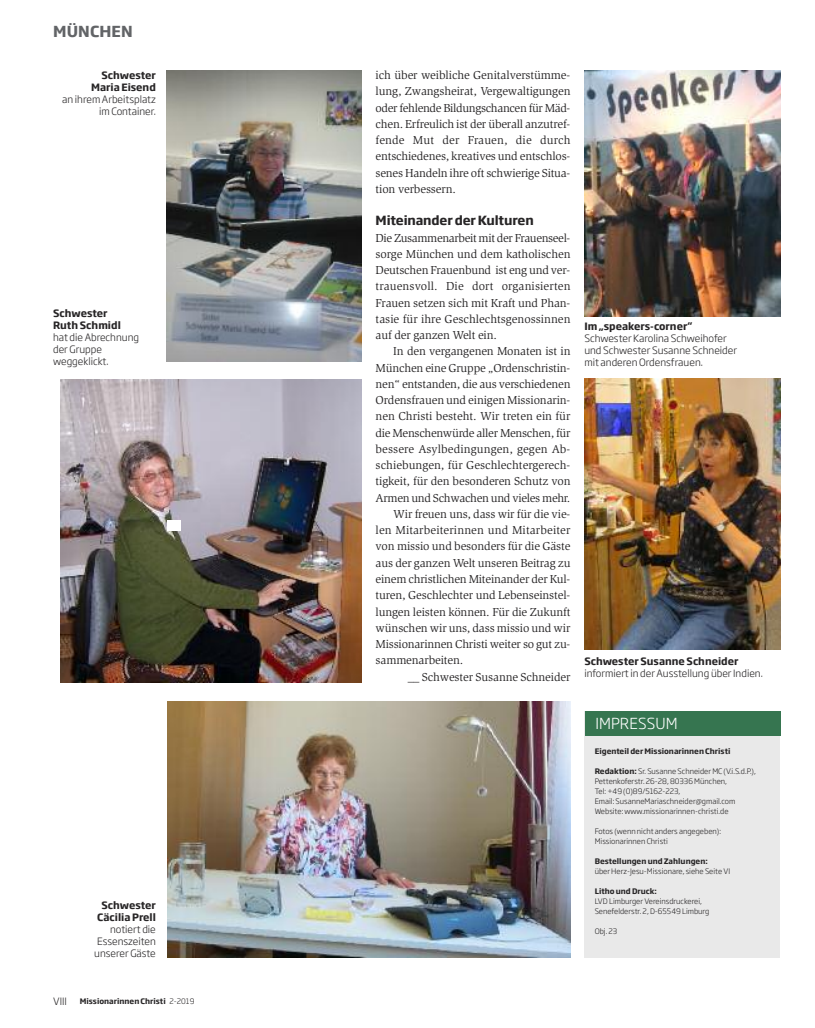
<style>
.page{position:relative;width:815px;height:1028px;background:#fff}
.page>*{position:absolute;margin:0;border:0;box-sizing:border-box;transform-origin:0 0}
.t1{font:300 15px "Soho Gothic Std";letter-spacing:.005em;color:#fff}
.t2{font:700 15px "Soho Gothic Std";letter-spacing:.005em;color:#626467}
.t3{font:700 12.5px "Soho Gothic Std";letter-spacing:-.01em;color:#272526}
.t4{font:11.88px/16.2px "Slimbach Std";letter-spacing:-.01em;color:#272526;text-align:justify}
.t5{font:11.88px "Slimbach Std";letter-spacing:.01em;color:#272526}
.t6{font:300 10px/12px "Soho Gothic Std";color:#272526}
.t7{font:700 10px/12px "Soho Gothic Std";color:#272526;text-align:right}
.t8{font:300 7.5px/10px "Soho Gothic Std";color:#272526}
.t9{font:700 7.5px "Soho Gothic Std";color:#272526}
.s1{font-weight:300}
.s2{font-weight:700}
</style>
<div class="page">
<div style="left:585px;top:711px;width:195px;height:246px;background:#e9e9e9"></div>
<div style="left:585px;top:711px;width:196px;height:24px;background:#367550"></div>
<img style="left:167px;top:71px;width:194px;height:290px">
<img style="left:584px;top:378px;width:196px;height:271px">
<img style="left:167px;top:701px;width:403px;height:256px">
<img style="left:61px;top:380px;width:300px;height:302px">
<img style="left:584px;top:71px;width:197px;height:245px">
<div style="left:167px;top:520px;width:14px;height:11px;background:#fff"></div>
<p class="t2" style="left:53px;top:23px;width:81px">MÜNCHEN</p>
<p class="t7" style="left:91px;top:69px;width:66px">Schwester<br>Maria Eisend</p>
<p class="t6" style="left:62px;top:93px;width:95px;text-align:right">an ihrem Arbeitsplatz im Container.</p>
<p class="t7" style="left:53px;top:308px;width:69px;text-align:left">Schwester<br>Ruth Schmidl</p>
<p class="t6" style="left:53px;top:332px;width:87px">hat die Abrechnung der Gruppe weggeklickt.</p>
<p class="t7" style="left:97px;top:899px;width:60px;text-align:center">Schwester<br>Cäcilia Prell</p>
<p class="t6" style="left:94px;top:923px;width:63px;text-align:justify;text-indent:16px">notiert die Essenszeiten unserer Gäste</p>
<p class="t6" style="left:53px;top:995px;width:15px">VIII</p>
<p class="t9" style="left:80px;top:997px;width:116px">Missionarinnen Christi <span class="s1">2-2019</span></p>
<p class="t4" style="left:376px;top:68px;width:196px">ich über weibliche Genitalverstümme&shy;lung, Zwangsheirat, Vergewaltigungen oder fehlende Bildungschancen für Mäd&shy;chen. Erfreulich ist der überall anzutref&shy;fende Mut der Frauen, die durch entschiedenes, kreatives und entschlos&shy;senes Handeln ihre oft schwierige Situa&shy;tion verbessern.</p>
<p class="t3" style="left:376px;top:214px;width:160px">MiteinanderderKulturen</p>
<p class="t4" style="left:376px;top:230px;width:196px">Die Zusammenarbeit mit der Frauenseel&shy;sorge München und dem katholischen Deutschen Frauenbund ist eng und ver&shy;trauensvoll. Die dort organisierten Frauen setzen sich mit Kraft und Phan&shy;tasie für ihre Geschlechtsgenossinnen auf der ganzen Welt ein.</p>
<p class="t4" style="left:393px;top:344px;width:179px">In den vergangenen Monaten ist in</p>
<p class="t4" style="left:376px;top:360px;width:196px">München eine Gruppe „Ordenschristin-</p>
<p class="t4" style="left:376px;top:377px;width:196px">nen“ entstanden, die aus verschiedenen</p>
<p class="t4" style="left:376px;top:393px;width:196px">Ordensfrauen und einigen Missionarin-</p>
<p class="t4" style="left:376px;top:409px;width:196px">nen Christi besteht. Wir treten ein für</p>
<p class="t4" style="left:376px;top:425px;width:196px">die Menschenwürde aller Menschen, für</p>
<p class="t5" style="left:376px;top:444px;width:196px">bessere Asylbedingungen, gegen Ab-</p>
<p class="t4" style="left:376px;top:458px;width:196px">schiebungen, für Geschlechtergerech-</p>
<p class="t4" style="left:376px;top:474px;width:196px">tigkeit, für den besonderen Schutz von</p>
<p class="t4" style="left:376px;top:490px;width:196px">Armen und Schwachen und vieles mehr.</p>
<p class="t4" style="left:393px;top:507px;width:179px">Wir freuen uns, dass wir für die vie-</p>
<p class="t5" style="left:376px;top:525px;width:196px">len Mitarbeiterinnen und Mitarbeiter</p>
<p class="t4" style="left:376px;top:539px;width:196px">von missio und besonders für die Gäste</p>
<p class="t4" style="left:376px;top:555px;width:196px">aus der ganzen Welt unseren Beitrag zu</p>
<p class="t4" style="left:376px;top:572px;width:196px">einem christlichen Miteinander der Kul-</p>
<p class="t4" style="left:376px;top:588px;width:196px">turen, Geschlechter und Lebenseinstel-</p>
<p class="t4" style="left:376px;top:604px;width:196px">lungen leisten können. Für die Zukunft</p>
<p class="t4" style="left:376px;top:620px;width:196px">wünschen wir uns, dass missio und wir</p>
<p class="t4" style="left:376px;top:637px;width:196px">Missionarinnen Christi weiter so gut zu-</p>
<p class="t4" style="left:376px;top:653px;width:89px">sammenarbeiten.</p>
<p class="t4" style="left:408px;top:669px;width:164px">__ Schwester Susanne Schneider</p>
<p class="t7" style="left:584px;top:320px;width:109px">Im „speakers-corner“</p>
<p class="t6" style="left:584px;top:332px;width:154px">Schwester Karolina Schweihofer und Schwester Susanne Schneider mit anderen Ordensfrauen.</p>
<p class="t7" style="left:584px;top:655px;width:156px">Schwester Susanne Schneider</p>
<p class="t6" style="left:584px;top:667px;width:180px">informiert in der Ausstellung über Indien.</p>
<p class="t1" style="left:595px;top:714px;width:84px">IMPRESSUM</p>
<p class="t9" style="left:595px;top:747px;width:137px">Eigenteil der Missionarinnen Christi</p>
<p class="t8" style="left:595px;top:766px;width:163px"><span class="s2">Redaktion:</span> Sr. Susanne Schneider MC (V.i.S.d.P.), Pettenkoferstr. 26-28, 80336 München,<br>Tel: +49 (0)89/5162-223,<br>Email: SusanneMariaschneider@gmail.com Website: www.missionarinnen-christi.de</p>
<p class="t8" style="left:595px;top:826px;width:128px">Fotos (wenn nicht anders angegeben):<br>Missionarinnen Christi</p>
<p class="t9" style="left:595px;top:857px;width:115px">Bestellungen und Zahlungen:</p>
<p class="t8" style="left:595px;top:866px;width:137px">über Herz-Jesu-Missionare, siehe Seite VI</p>
<p class="t9" style="left:595px;top:887px;width:64px">Litho und Druck:</p>
<p class="t8" style="left:595px;top:897px;width:116px;line-height:9.2px">LVD Limburger Vereinsdruckerei,<br>Senefelderstr. 2, D-65549 Limburg</p>
<p class="t8" style="left:595px;top:926px;width:24px">Obj. 23</p>
</div>
